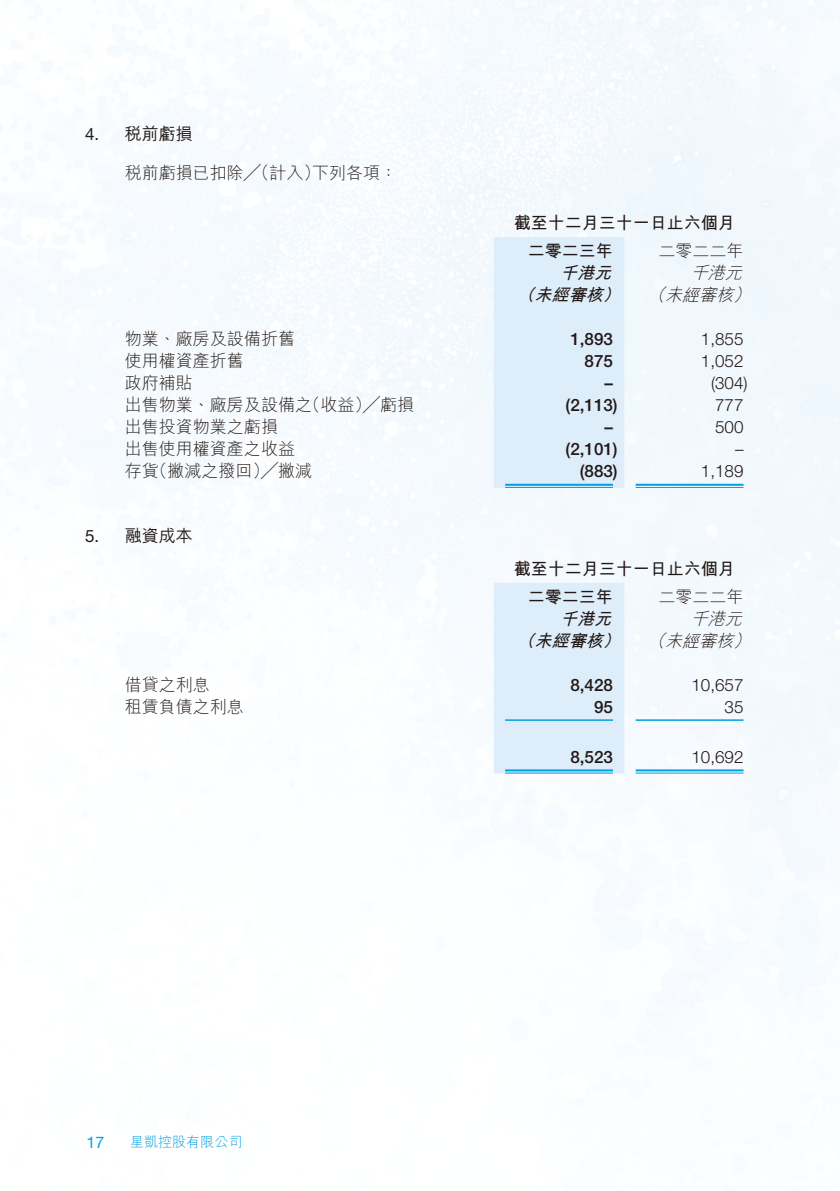
<style>
.page{position:relative;width:840px;height:1191px;background:#fff}
.page>*{position:absolute;margin:0;border:0;box-sizing:border-box;transform-origin:0 0}
.t1{font:300 17px "M Hei HK";color:#231916}
.t2{font:300 17px "Helvetica Neue LT Std";color:#231916}
.t3{font:500 17px "Helvetica Neue LT Std";color:#231916}
.t4{font:700 17px "M Hei HK";color:#231916}
.t5{font:italic 300 17px "M Hei HK";color:#231916}
.t6{font:italic 700 17px "M Hei HK";color:#231916}
.t7{font:500 17px "M Hei HK";color:#231916}
.t8{font:17px "Helvetica Neue LT Std";color:#231916}
.t9{font:16px "Helvetica Neue LT Std";color:#00a1e0}
.t10{font:300 14px "M Hei HK";color:#00a1e0}
</style>
<div class="page">
<img style="left:0;top:0;width:839px;height:1023px">
<div style="left:493px;top:237px;width:131px;height:251px;background:#ddedfa"></div>
<hr style="left:505px;top:484px;width:107px;height:2px;background:#00a1e0">
<hr style="left:505px;top:487px;width:107px;height:1px;background:#00a1e0">
<hr style="left:635px;top:484px;width:108px;height:2px;background:#00a1e0">
<hr style="left:635px;top:487px;width:108px;height:1px;background:#00a1e0">
<div style="left:493px;top:583px;width:131px;height:190px;background:#ddedfa"></div>
<hr style="left:505px;top:719px;width:107px;height:2px;background:#00a1e0">
<hr style="left:635px;top:719px;width:108px;height:2px;background:#00a1e0">
<hr style="left:505px;top:769px;width:107px;height:2px;background:#00a1e0">
<hr style="left:505px;top:772px;width:107px;height:1px;background:#00a1e0">
<hr style="left:635px;top:769px;width:108px;height:2px;background:#00a1e0">
<hr style="left:635px;top:772px;width:108px;height:1px;background:#00a1e0">
<p class="t8" style="left:85px;top:124px;width:16px">4.</p>
<p class="t7" style="left:125px;top:121px;width:70px">稅前虧損</p>
<p class="t1" style="left:125px;top:164px;width:197px">稅前虧損已扣除╱（計入）</p>
<p class="t1" style="left:312px;top:164px;width:86px">下列各項：</p>
<p class="t8" style="left:85px;top:525px;width:16px">5.</p>
<p class="t1" style="left:125px;top:330px;width:171px">物業、廠房及設備折舊</p>
<p class="t1" style="left:125px;top:352px;width:120px">使用權資產折舊</p>
<p class="t1" style="left:125px;top:374px;width:69px">政府補貼</p>
<p class="t1" style="left:303px;top:396px;width:112px">（收益）╱虧損</p>
<p class="t1" style="left:125px;top:396px;width:188px">出售物業、廠房及設備之</p>
<p class="t1" style="left:125px;top:418px;width:154px">出售投資物業之虧損</p>
<p class="t1" style="left:125px;top:440px;width:171px">出售使用權資產之收益</p>
<p class="t1" style="left:150px;top:462px;width:163px">（撇減之撥回）╱撇減</p>
<p class="t1" style="left:125px;top:462px;width:35px">存貨</p>
<p class="t7" style="left:125px;top:523px;width:70px">融資成本</p>
<p class="t1" style="left:125px;top:676px;width:86px">借貸之利息</p>
<p class="t1" style="left:125px;top:698px;width:120px">租賃負債之利息</p>
<p class="t4" style="left:513px;top:211px;width:222px">截至十二月三十一日止六個月</p>
<p class="t1" style="left:658px;top:242px;width:86px">二零二二年</p>
<p class="t4" style="left:527px;top:238px;width:86px">二零二三年</p>
<p class="t6" style="left:560px;top:260px;width:58px">千港元</p>
<p class="t5" style="left:690px;top:264px;width:57px">千港元</p>
<p class="t6" style="left:602px;top:282px;width:24px">）</p>
<p class="t5" style="left:647px;top:286px;width:23px">（</p>
<p class="t5" style="left:732px;top:286px;width:23px">(</p>
<p class="t5" style="left:664px;top:286px;width:74px">未經審核</p>
<p class="t6" style="left:534px;top:282px;width:75px">未經審核</p>
<p class="t6" style="left:517px;top:282px;width:24px">（</p>
<p class="t3" style="left:570px;top:329px;width:44px">1,893</p>
<p class="t3" style="left:584px;top:351px;width:30px">875</p>
<p class="t3" style="left:604px;top:373px;width:10px">–</p>
<p class="t3" style="left:565px;top:395px;width:53px">)2,113(</p>
<p class="t3" style="left:604px;top:417px;width:10px">–</p>
<p class="t3" style="left:565px;top:439px;width:53px">)2,101(</p>
<p class="t3" style="left:579px;top:461px;width:39px">)883(</p>
<p class="t2" style="left:700px;top:328px;width:44px">1,855</p>
<p class="t2" style="left:700px;top:350px;width:44px">1,052</p>
<p class="t2" style="left:710px;top:372px;width:38px">)304(</p>
<p class="t2" style="left:714px;top:394px;width:30px">777</p>
<p class="t2" style="left:714px;top:416px;width:30px">500</p>
<p class="t2" style="left:734px;top:438px;width:10px">–</p>
<p class="t2" style="left:700px;top:460px;width:44px">1,189</p>
<p class="t4" style="left:513px;top:556px;width:222px">截至十二月三十一日止六個月</p>
<p class="t1" style="left:658px;top:588px;width:86px">二零二二年</p>
<p class="t4" style="left:527px;top:584px;width:86px">二零二三年</p>
<p class="t6" style="left:560px;top:606px;width:58px">千港元</p>
<p class="t5" style="left:690px;top:610px;width:57px">千港元</p>
<p class="t6" style="left:602px;top:628px;width:24px">）</p>
<p class="t5" style="left:647px;top:632px;width:23px">（</p>
<p class="t5" style="left:732px;top:632px;width:23px">(</p>
<p class="t5" style="left:664px;top:632px;width:74px">未經審核</p>
<p class="t6" style="left:534px;top:628px;width:75px">未經審核</p>
<p class="t6" style="left:517px;top:628px;width:24px">（</p>
<p class="t3" style="left:570px;top:674px;width:44px">8,428</p>
<p class="t2" style="left:691px;top:674px;width:53px">10,657</p>
<p class="t3" style="left:593px;top:696px;width:20px">95</p>
<p class="t2" style="left:724px;top:696px;width:20px">35</p>
<p class="t3" style="left:570px;top:746px;width:44px">8,523</p>
<p class="t2" style="left:691px;top:746px;width:53px">10,692</p>
<p class="t9" style="left:86px;top:1132px;width:19px">17</p>
<p class="t10" style="left:130px;top:1134px;width:113px">星凱控股有限公司</p>
</div>
